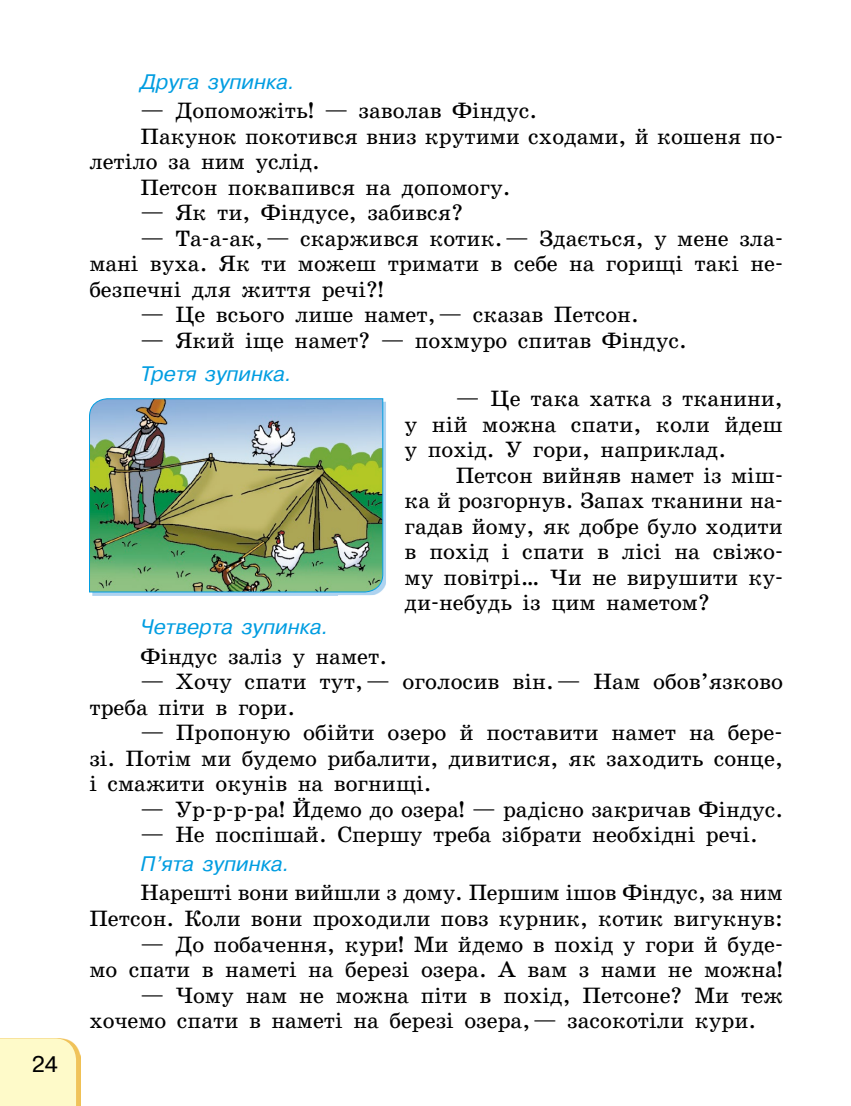
<style>
.page{position:relative;width:851px;height:1106px;background:#fff}
.page>*{position:absolute;margin:0;border:0;box-sizing:border-box;transform-origin:0 0}
.t1{font:22.5px/25.5px "School Book C";color:#000;text-align:justify}
.t2{font:22.5px "Pragmatica C";color:#000}
.t3{font:italic 21px "Pragmatica C";color:#009de1}
</style>
<div class="page">
<img style="left:76px;top:1045px;width:4px;height:61px">
<div style="left:0;top:1038px;width:76px;height:68px;background:#fefac9"></div>
<img style="left:337px;top:401px;width:49px;height:194px">
<img style="left:92px;top:592px;width:245px;height:3px">
<img style="left:89px;top:398px;width:294px;height:194px">
<p class="t2" style="left:32px;top:1052px;width:28px">24</p>
<p class="t3" style="left:140px;top:70px;width:156px">Друга зупинка.</p>
<p class="t1" style="left:140px;top:98px;width:398px">— Допоможіть! — заволав Фіндус.</p>
<p class="t1" style="left:140px;top:124px;width:644px">Пакунок покотився вниз крутими сходами, й кошеня по-</p>
<p class="t1" style="left:89px;top:149px;width:232px">летіло за ним услід.</p>
<p class="t1" style="left:140px;top:175px;width:371px">Петсон поквапився на допомогу.</p>
<p class="t1" style="left:140px;top:200px;width:324px">— Як ти, Фіндусе, забився?</p>
<p class="t1" style="left:89px;top:226px;width:695px;text-indent:51px">— Та-а-ак, — скаржився котик. — Здається, у мене зла&shy;мані вуха. Як ти можеш тримати в себе на горищі такі не&shy;безпечні для життя речі?!</p>
<p class="t1" style="left:140px;top:302px;width:500px">— Це всього лише намет, — сказав Петсон.</p>
<p class="t1" style="left:140px;top:328px;width:548px">— Який іще намет? — похмуро спитав Фіндус.</p>
<p class="t3" style="left:140px;top:361px;width:153px">Третя зупинка.</p>
<p class="t1" style="left:404px;top:386px;width:380px;text-indent:51px">— Це така хатка з тканини, у ній можна спати, коли йдеш у похід. У гори, наприклад.</p>
<p class="t1" style="left:404px;top:462px;width:380px;text-indent:51px">Петсон вийняв намет із міш&shy;ка й розгорнув. Запах тканини на&shy;гадав йому, як добре було ходити в похід і спати в лісі на свіжо&shy;му повітрі… Чи не вирушити ку&shy;ди-небудь із цим наметом?</p>
<p class="t3" style="left:140px;top:615px;width:189px">Четверта зупинка.</p>
<p class="t1" style="left:140px;top:644px;width:248px">Фіндус заліз у намет.</p>
<p class="t1" style="left:89px;top:669px;width:695px;text-indent:51px">— Хочу спати тут, — оголосив він. — Нам обов’язково треба піти в гори.</p>
<p class="t1" style="left:89px;top:720px;width:695px;text-indent:51px">— Пропоную обійти озеро й поставити намет на бере&shy;зі. Потім ми будемо рибалити, дивитися, як заходить сонце, і смажити окунів на вогнищі.</p>
<p class="t1" style="left:140px;top:797px;width:644px">— Ур-р-р-ра! Йдемо до озера! — радісно закричав Фіндус.</p>
<p class="t1" style="left:140px;top:822px;width:619px">— Не поспішай. Спершу треба зібрати необхідні речі.</p>
<p class="t3" style="left:140px;top:851px;width:150px">П’ята зупинка.</p>
<p class="t1" style="left:89px;top:880px;width:695px;text-align:right">Нарешті вони вийшли з дому. Першим ішов Фіндус, за ним<br>Петсон. Коли вони проходили повз курник, котик вигукнув:</p>
<p class="t1" style="left:89px;top:931px;width:695px;text-align:right">— До побачення, кури! Ми йдемо в похід у гори й буде-<br>мо спати в наметі на березі озера. А вам з нами не можна!</p>
<p class="t1" style="left:89px;top:982px;width:695px;text-indent:51px">— Чому нам не можна піти в похід, Петсоне? Ми теж хочемо спати в наметі на березі озера, — засокотіли кури.</p>
</div>
